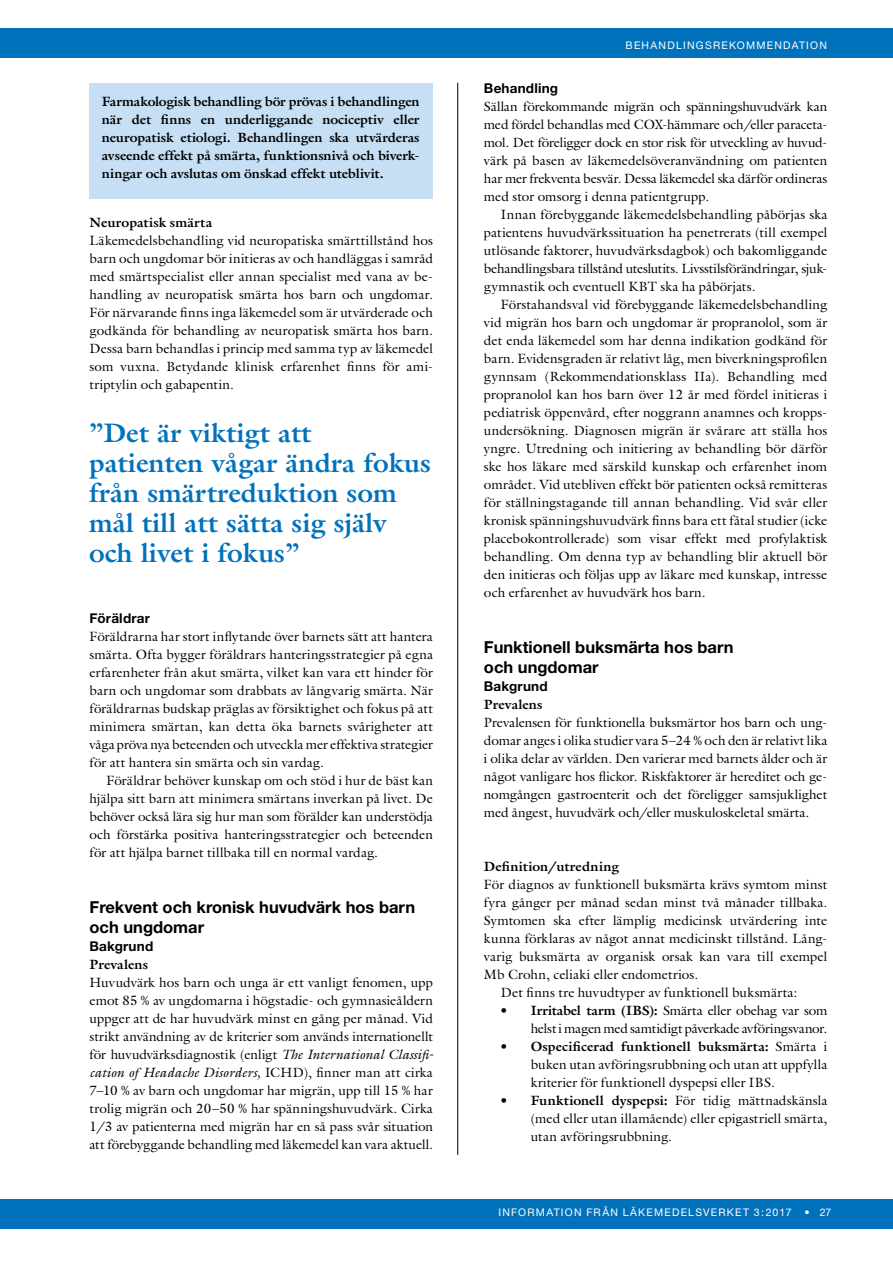
<style>
.page{position:relative;width:893px;height:1263px;background:#fff}
.page>*{position:absolute;margin:0;border:0;box-sizing:border-box;transform-origin:0 0}
.t1{font:700 27px/30px "Galliard LT";color:#0072bc}
.t2{font:700 16.5px/19.8px "Helvetica Neue";color:#000}
.t3{font:13.5px/18px "Galliard LT";letter-spacing:.005em;color:#000;text-align:justify}
.t4{font:700 13.5px/18px "Galliard LT";letter-spacing:.005em;color:#000;text-align:justify}
.t5{font:13.5px/18px "Galliard LT";letter-spacing:-.015em;color:#000;text-align:right}
.t6{font:700 13.5px "Helvetica Neue";letter-spacing:.015em;color:#000}
.t7{font:10.5px "Helvetica Neue";letter-spacing:.115em;color:#fff}
.s1{font-style:italic}
.s2{font-weight:700}
</style>
<div class="page">
<div style="left:0;top:1199px;width:893px;height:30px;background:#0072bc"></div>
<div style="left:0;top:28px;width:893px;height:30px;background:#0072bc"></div>
<hr style="left:457px;top:83px;width:1px;height:1072px;background:#000">
<div style="left:89px;top:83px;width:343px;height:116px;background:#c7dff4"></div>
<p class="t4" style="left:102px;top:92px;width:319px">Farmakologisk behandling bör prövas i behandlingen när det finns en underliggande nociceptiv eller neuropatisk etiologi. Behandlingen ska utvärderas avseende effekt på smärta, funktionsnivå och biverk&shy;ningar och avslutas om önskad effekt uteblivit.</p>
<p class="t4" style="left:90px;top:213px;width:124px">Neuropatisk smärta</p>
<p class="t3" style="left:90px;top:231px;width:345px">Läkemedelsbehandling vid neuropatiska smärttillstånd hos barn och ungdomar bör initieras av och handläggas i samråd med smärtspecialist eller annan specialist med vana av be&shy;handling av neuropatisk smärta hos barn och ungdomar.<br>För närvarande finns inga läkemedel som är utvärderade och godkända för behandling av neuropatisk smärta hos barn.<br>Dessa barn behandlas i princip med samma typ av läkemedel som vuxna. Betydande klinisk erfarenhet finns för ami&shy;triptylin och gabapentin.</p>
<h1 class="t1" style="left:89px;top:418px;width:343px">”Det är viktigt att patienten vågar ändra fokus från smärtreduktion som mål till att sätta sig själv och livet i fokus”</h1>
<p class="t6" style="left:90px;top:610px;width:62px">Föräldrar</p>
<p class="t3" style="left:90px;top:627px;width:345px">Föräldrarna har stort inflytande över barnets sätt att hantera smärta. Ofta bygger föräldrars hanteringsstrategier på egna erfarenheter från akut smärta, vilket kan vara ett hinder för barn och ungdomar som drabbats av långvarig smärta. När föräldrarnas budskap präglas av försiktighet och fokus på att minimera smärtan, kan detta öka barnets svårigheter att våga pröva nya beteenden och utveckla mer effektiva strategier för att hantera sin smärta och sin vardag.</p>
<p class="t3" style="left:90px;top:771px;width:345px;text-indent:17px">Föräldrar behöver kunskap om och stöd i hur de bäst kan hjälpa sitt barn att minimera smärtans inverkan på livet. De behöver också lära sig hur man som förälder kan understödja och förstärka positiva hanteringsstrategier och beteenden för att hjälpa barnet tillbaka till en normal vardag.</p>
<p class="t2" style="left:90px;top:897px;width:327px">Frekvent och kronisk huvudvärk hos barn och ungdomar</p>
<p class="t6" style="left:90px;top:938px;width:65px">Bakgrund</p>
<p class="t4" style="left:90px;top:955px;width:60px">Prevalens</p>
<p class="t3" style="left:90px;top:973px;width:345px">Huvudvärk hos barn och unga är ett vanligt fenomen, upp emot 85 % av ungdomarna i högstadie- och gymnasieåldern uppger att de har huvudvärk minst en gång per månad. Vid strikt användning av de kriterier som används internationellt för huvudvärksdiagnostik (enligt <span class="s1">The International Classifi&shy;cation of Headache Disorders,</span> ICHD), finner man att cirka 7–10 % av barn och ungdomar har migrän, upp till 15 % har trolig migrän och 20–50 % har spänningshuvudvärk. Cirka 1/3 av patienterna med migrän har en så pass svår situation att förebyggande behandling med läkemedel kan vara aktuell.</p>
<p class="t7" style="left:626px;top:39px;width:203px">BEHANDLINGSREKOMMENDATION</p>
<p class="t6" style="left:484px;top:80px;width:76px">Behandling</p>
<p class="t3" style="left:484px;top:97px;width:345px">Sällan förekommande migrän och spänningshuvudvärk kan med fördel behandlas med COX-hämmare och/eller paraceta&shy;mol. Det föreligger dock en stor risk för utveckling av huvud&shy;värk på basen av läkemedelsöveranvändning om patienten har mer frekventa besvär. Dessa läkemedel ska därför ordineras med stor omsorg i denna patientgrupp.</p>
<p class="t3" style="left:484px;top:205px;width:345px;text-indent:17px">Innan förebyggande läkemedelsbehandling påbörjas ska patientens huvudvärkssituation ha penetrerats (till exempel utlösande faktorer, huvudvärksdagbok) och bakomliggande behandlingsbara tillstånd uteslutits. Livsstilsförändringar, sjuk&shy;gymnastik och eventuell KBT ska ha påbörjats.</p>
<p class="t3" style="left:484px;top:295px;width:345px;text-indent:17px">Förstahandsval vid förebyggande läkemedelsbehandling vid migrän hos barn och ungdomar är propranolol, som är det enda läkemedel som har denna indikation godkänd för barn. Evidensgraden är relativt låg, men biverkningsprofilen gynnsam (Rekommendationsklass IIa). Behandling med propranolol kan hos barn över 12 år med fördel initieras i pediatrisk öppenvård, efter noggrann anamnes och kropps&shy;undersökning. Diagnosen migrän är svårare att ställa hos yngre. Utredning och initiering av behandling bör därför ske hos läkare med särskild kunskap och erfarenhet inom området. Vid utebliven effekt bör patienten också remitteras för ställningstagande till annan behandling. Vid svår eller kronisk spänningshuvudvärk finns bara ett fåtal studier (icke placebokontrollerade) som visar effekt med profylaktisk behandling. Om denna typ av behandling blir aktuell bör den initieras och följas upp av läkare med kunskap, intresse och erfarenhet av huvudvärk hos barn.</p>
<p class="t2" style="left:484px;top:637px;width:251px">Funktionell buksmärta hos barn och ungdomar</p>
<p class="t6" style="left:484px;top:678px;width:65px">Bakgrund</p>
<p class="t4" style="left:484px;top:695px;width:60px">Prevalens</p>
<p class="t3" style="left:484px;top:713px;width:345px">Prevalensen för funktionella buksmärtor hos barn och ung&shy;domar anges i olika studier vara 5–24 % och den är relativt lika i olika delar av världen. Den varierar med barnets ålder och är något vanligare hos flickor. Riskfaktorer är hereditet och ge&shy;nomgången gastroenterit och det föreligger samsjuklighet med ångest, huvudvärk och/eller muskuloskeletal smärta.</p>
<p class="t4" style="left:484px;top:857px;width:137px">Definition/utredning</p>
<p class="t3" style="left:484px;top:875px;width:345px">För diagnos av funktionell buksmärta krävs symtom minst</p>
<p class="t3" style="left:484px;top:893px;width:345px">fyra gånger per månad sedan minst två månader tillbaka.</p>
<p class="t3" style="left:484px;top:911px;width:345px">Symtomen ska efter lämplig medicinsk utvärdering inte</p>
<p class="t3" style="left:484px;top:929px;width:345px">kunna förklaras av något annat medicinskt tillstånd. Lång-</p>
<p class="t3" style="left:484px;top:947px;width:345px">varig buksmärta av organisk orsak kan vara till exempel</p>
<p class="t3" style="left:484px;top:965px;width:216px">Mb Crohn, celiaki eller endometrios.</p>
<p class="t3" style="left:501px;top:983px;width:298px">Det finns tre huvudtyper av funktionell buksmärta:</p>
<p class="t5" style="left:501px;top:1001px;width:328px"><span class="s2">• Irritabel tarm (IBS):</span> Smärta eller obehag var som helst i magen med samtidigt påverkade avföringsvanor.</p>
<p class="t3" style="left:531px;top:1037px;width:298px;text-indent:-30px"><span class="s2">• Ospecificerad funktionell buksmärta:</span> Smärta i buken utan avföringsrubbning och utan att uppfylla kriterier för funktionell dyspepsi eller IBS.</p>
<p class="t3" style="left:531px;top:1091px;width:298px;text-indent:-30px"><span class="s2">• Funktionell dyspepsi:</span> För tidig mättnadskänsla (med eller utan illamående) eller epigastriell smärta, utan avföringsrubbning.</p>
<p class="t7" style="left:498px;top:1206px;width:334px">INFORMATION FRÅN LÄKEMEDELSVERKET 3:2017 • 27</p>
</div>
